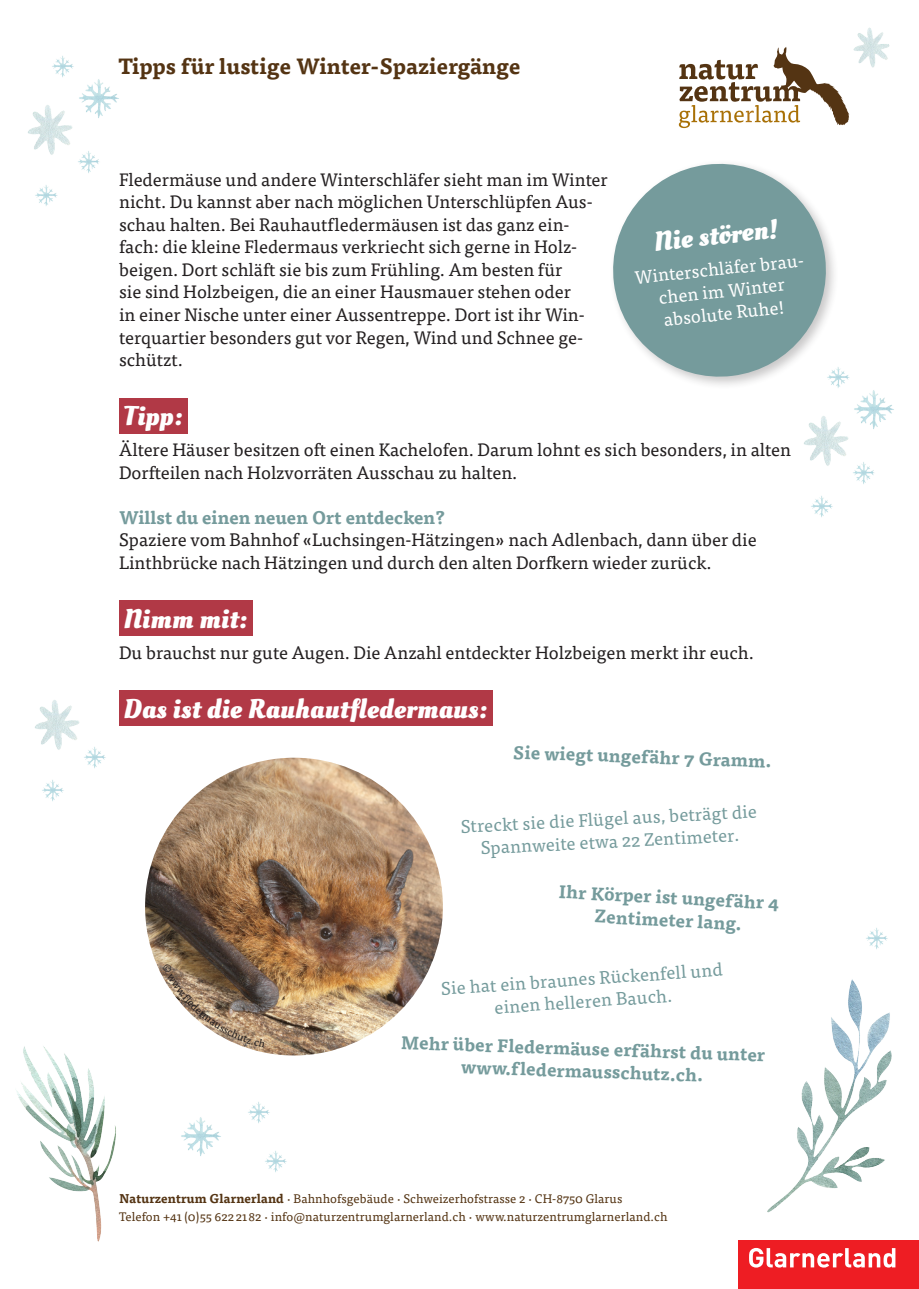
<style>
.page{position:relative;width:919px;height:1289px;background:#fff}
.page>*{position:absolute;margin:0;border:0;box-sizing:border-box;transform-origin:0 0}
._07_Titel_Kreis__mit{font:700 27px "Oleo Script";letter-spacing:.01em;color:#fff}
.t1{font:700 21.75px "Tisa OT";letter-spacing:.005em;color:#543413}
._09_Grundschrift_Rüc{font:18px/22.5px "Tisa OT";color:#231f20}
._08_Text_Kreis{font:700 18px/22.5px "Tisa OT";color:#759b9c;text-align:center}
._08_Text_Kreis-2{font:18px/22.5px "Tisa OT";color:#759b9c;text-align:center}
._08_Text_Kreis-3{font:18px/22.5px "Tisa OT";color:#fff;text-align:center}
._09_Grundschrift_Rüc-2{font:700 18px "Tisa OT";color:#759b9c}
.t2{font:12.3px/18.3px "Tisa OT";letter-spacing:.005em;color:#543413}
.s1{font-weight:700;font-size:12.6px}
.s2{font-size:11.25px}
</style>
<div class="page">
<img style="left:16px;top:1046px;width:100px;height:196px">
<img style="left:28px;top:105px;width:45px;height:50px">
<img style="left:804px;top:416px;width:45px;height:50px">
<img style="left:35px;top:700px;width:45px;height:50px">
<img style="left:853px;top:27px;width:37px;height:41px">
<img style="left:67px;top:79px;width:52px;height:44px">
<img style="left:842px;top:390px;width:52px;height:43px">
<img style="left:181px;top:1117px;width:40px;height:39px">
<img style="left:52px;top:56px;width:22px;height:21px">
<img style="left:839px;top:369px;width:11px;height:18px">
<img style="left:35px;top:185px;width:23px;height:21px">
<img style="left:811px;top:496px;width:22px;height:21px">
<img style="left:248px;top:1102px;width:22px;height:21px">
<img style="left:42px;top:780px;width:22px;height:21px">
<img style="left:71px;top:148px;width:28px;height:25px">
<img style="left:846px;top:459px;width:28px;height:25px">
<img style="left:866px;top:928px;width:22px;height:21px">
<img style="left:265px;top:1151px;width:22px;height:21px">
<img style="left:78px;top:743px;width:28px;height:25px">
<div style="left:119px;top:398px;width:68px;height:35px;background:#b13946"></div>
<div style="left:119px;top:600px;width:133px;height:36px;background:#b13946"></div>
<div style="left:119px;top:690px;width:373px;height:36px;background:#b13946"></div>
<svg style="left:613px;top:163px;width:219px;height:220px;fill:#759b9c"></svg>
<img style="left:767px;top:979px;width:125px;height:234px">
<img style="left:145px;top:757px;width:298px;height:298px;border-radius:149px">
<div style="left:738px;top:1240px;width:180px;height:48px;background:#ee1d23"></div>
<svg style="left:749px;top:1247px;width:146px;height:20px"></svg>
<svg style="left:678px;top:47px;width:171px;height:81px"></svg>
<svg style="left:162px;top:963px;width:104px;height:84px"></svg>
<p class="t1" style="left:118px;top:53px;width:404px">Tipps für lustige Winter-Spaziergänge</p>
<p class="_09_Grundschrift_Rüc" style="left:119px;top:169px;width:490px">Fledermäuse und andere Winterschläfer sieht man im Winter nicht. Du kannst aber nach möglichen Unterschlüpfen Aus&shy;schau halten. Bei Rauhautfledermäusen ist das ganz ein&shy;fach: die kleine Fledermaus verkriecht sich gerne in Holz&shy;beigen. Dort schläft sie bis zum Frühling. Am besten für<br>sie sind Holzbeigen, die an einer Hausmauer stehen oder<br>in einer Nische unter einer Aussentreppe. Dort ist ihr Win&shy;terquartier besonders gut vor Regen, Wind und Schnee ge&shy;schützt.</p>
<p class="_07_Titel_Kreis__mit" style="left:123px;top:399px;width:61px">Tipp:</p>
<p class="_09_Grundschrift_Rüc" style="left:119px;top:439px;width:673px">Ältere Häuser besitzen oft einen Kachelofen. Darum lohnt es sich besonders, in alten<br>Dorfteilen nach Holzvorräten Ausschau zu halten.</p>
<p class="_09_Grundschrift_Rüc-2" style="left:119px;top:506px;width:327px">Willst du einen neuen Ort entdecken?</p>
<p class="_09_Grundschrift_Rüc" style="left:119px;top:529px;width:639px">Spaziere vom Bahnhof «Luchsingen-Hätzingen» nach Adlenbach, dann über die<br>Linthbrücke nach Hätzingen und durch den alten Dorfkern wieder zurück.</p>
<p class="_07_Titel_Kreis__mit" style="left:123px;top:602px;width:126px">Nimm mit:</p>
<p class="_09_Grundschrift_Rüc" style="left:119px;top:641px;width:636px">Du brauchst nur gute Augen. Die Anzahl entdeckter Holzbeigen merkt ihr euch.</p>
<p class="_07_Titel_Kreis__mit" style="left:123px;top:692px;width:366px">Das ist die Rauhautfledermaus:</p>
<p class="_07_Titel_Kreis__mit" style="left:652px;top:225px;width:126px;rotate:-6deg">Nie stören!</p>
<p class="_08_Text_Kreis-3" style="left:633px;top:266px;width:174px;rotate:-6deg">Winterschläfer brau&shy;chen im Winter absolute Ruhe!</p>
<p class="_08_Text_Kreis" style="left:513px;top:741px;width:260px;rotate:2deg">Sie wiegt ungefähr 7 Gramm.</p>
<p class="_08_Text_Kreis-2" style="left:460px;top:815px;width:298px;rotate:-3deg">Streckt sie die Flügel aus, beträgt die<br>Spannweite etwa 22 Zentimeter.</p>
<p class="_08_Text_Kreis" style="left:559px;top:881px;width:222px;rotate:3deg">Ihr Körper ist ungefähr 4<br>Zentimeter lang.</p>
<p class="_08_Text_Kreis-2" style="left:440px;top:977px;width:284px;rotate:-4deg">Sie hat ein braunes Rückenfell und einen helleren Bauch.</p>
<p class="_08_Text_Kreis" style="left:401px;top:1031px;width:366px;rotate:2deg">Mehr über Fledermäuse erfährst du unter www.fledermausschutz.ch.</p>
<p class="t2" style="left:119px;top:1189px;width:550px"><span class="s1">Naturzentrum Glarnerland</span> · Bahnhofsgebäude · Schweizerhofstrasse 2 · CH-8750 Glarus<br>Telefon +41 (0)55 622 2182 · info<span class="s2">@</span>naturzentrumglarnerland.ch · www.naturzentrumglarnerland.ch</p>
</div>
